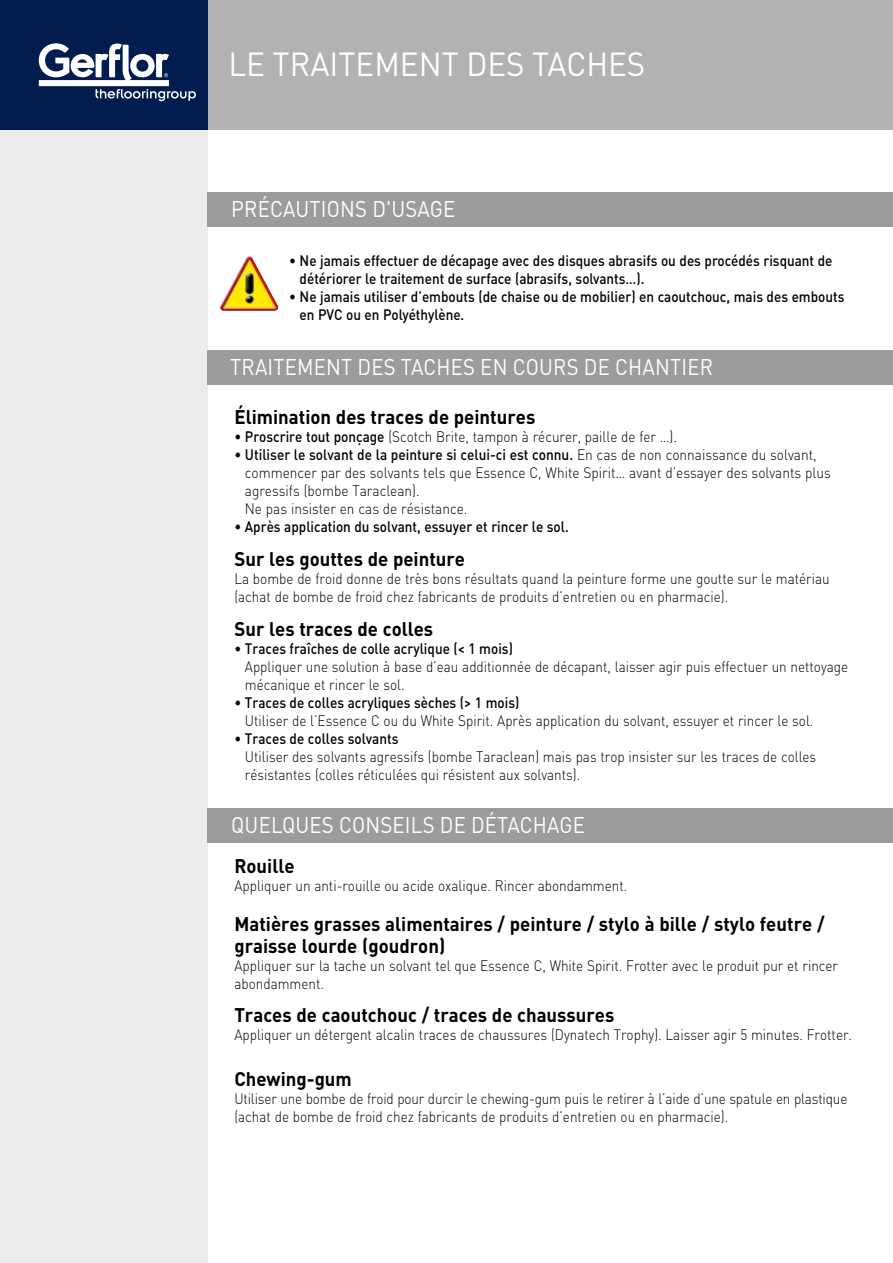
<style>
.page{position:relative;width:893px;height:1263px;background:#fff}
.page>*{position:absolute;margin:0;border:0;box-sizing:border-box;transform-origin:0 0}
.t1{font:33px "DIN Pro";color:#fff;scale:.95 1}
.t2{font:22.5px "DIN Pro";letter-spacing:.01em;color:#fff;scale:.9 1}
.t3{font:700 19.5px/21.8px "DIN Pro";color:#000;scale:.95 1}
.t4{font:300 15px/18px "DIN Pro";color:#000;scale:.9 1}
.t5{font:500 15px/18px "DIN Pro";color:#000;scale:.9 1}
.t6{font:300 15px/18px "DIN Pro";color:#000;scale:.91 1}
.s1{font-weight:500}
</style>
<div class="page">
<div style="left:0;top:122px;width:208px;height:1141px;background:#ececec"></div>
<div style="left:205px;top:0;width:688px;height:129px;background:#b1b2b3"></div>
<div style="left:0;top:0;width:208px;height:129px;background:#021c4f"></div>
<svg style="left:39px;top:43px;width:157px;height:58px"></svg>
<div style="left:208px;top:350px;width:685px;height:34px;background:#9c9c9d"></div>
<div style="left:208px;top:808px;width:685px;height:34px;background:#9c9c9d"></div>
<div style="left:208px;top:192px;width:685px;height:34px;background:#9c9c9d"></div>
<img style="left:220px;top:256px;width:58px;height:55px">
<h1 class="t1" style="left:228px;top:42px;width:440px">LE TRAITEMENT DES TACHES</h1>
<h2 class="t2" style="left:231px;top:193px;width:250px">PRÉCAUTIONS D'USAGE</h2>
<p class="t5" style="left:300px;top:251px;width:594px;text-indent:-10px">• Ne jamais effectuer de décapage avec des disques abrasifs ou des procédés risquant de détériorer le traitement de surface (abrasifs, solvants…).</p>
<p class="t5" style="left:300px;top:287px;width:607px;text-indent:-10px">• Ne jamais utiliser d’embouts (de chaise ou de mobilier) en caoutchouc, mais des embouts en PVC ou en Polyéthylène.</p>
<h2 class="t2" style="left:230px;top:351px;width:538px">TRAITEMENT DES TACHES EN COURS DE CHANTIER</h2>
<h3 class="t3" style="left:234px;top:406px;width:318px">Élimination des traces de peintures</h3>
<p class="t4" style="left:234px;top:427px;width:493px"><span class="s1">• Proscrire tout ponçage</span> (Scotch Brite, tampon à récurer, paille de fer …).</p>
<p class="t6" style="left:245px;top:445px;width:645px;text-indent:-10px"><span class="s1">• Utiliser le solvant de la peinture si celui-ci est connu.</span> En cas de non connaissance du solvant, commencer par des solvants tels que Essence C, White Spirit… avant d’essayer des solvants plus agressifs (bombe Taraclean).<br>Ne pas insister en cas de résistance.</p>
<p class="t5" style="left:234px;top:517px;width:373px">• Après application du solvant, essuyer et rincer le sol.</p>
<h3 class="t3" style="left:234px;top:547px;width:244px">Sur les gouttes de peinture</h3>
<p class="t4" style="left:234px;top:569px;width:663px">La bombe de froid donne de très bons résultats quand la peinture forme une goutte sur le matériau (achat de bombe de froid chez fabricants de produits d’entretien ou en pharmacie).</p>
<h3 class="t3" style="left:234px;top:617px;width:211px">Sur les traces de colles</h3>
<p class="t5" style="left:234px;top:639px;width:311px">• Traces fraîches de colle acrylique (&lt; 1 mois)</p>
<p class="t4" style="left:245px;top:657px;width:672px">Appliquer une solution à base d’eau additionnée de décapant, laisser agir puis effectuer un nettoyage mécanique et rincer le sol.</p>
<p class="t5" style="left:234px;top:693px;width:318px">• Traces de colles acryliques sèches (&gt; 1 mois)</p>
<p class="t4" style="left:245px;top:711px;width:633px">Utiliser de l’Essence C ou du White Spirit. Après application du solvant, essuyer et rincer le sol.</p>
<p class="t5" style="left:234px;top:729px;width:184px">• Traces de colles solvants</p>
<p class="t4" style="left:245px;top:747px;width:636px">Utiliser des solvants agressifs (bombe Taraclean) mais pas trop insister sur les traces de colles résistantes (colles réticulées qui résistent aux solvants).</p>
<h2 class="t2" style="left:231px;top:810px;width:394px">QUELQUES CONSEILS DE DÉTACHAGE</h2>
<h3 class="t3" style="left:234px;top:854px;width:65px">Rouille</h3>
<p class="t4" style="left:234px;top:876px;width:438px">Appliquer un anti-rouille ou acide oxalique. Rincer abondamment.</p>
<h3 class="t3" style="left:234px;top:912px;width:623px">Matières grasses alimentaires / peinture / stylo à bille / stylo feutre / graisse lourde (goudron)</h3>
<p class="t4" style="left:234px;top:955px;width:672px">Appliquer sur la tache un solvant tel que Essence C, White Spirit. Frotter avec le produit pur et rincer abondamment.</p>
<h3 class="t3" style="left:234px;top:1003px;width:402px">Traces de caoutchouc / traces de chaussures</h3>
<p class="t4" style="left:234px;top:1025px;width:688px">Appliquer un détergent alcalin traces de chaussures (Dynatech Trophy). Laisser agir 5 minutes. Frotter.</p>
<h3 class="t3" style="left:234px;top:1067px;width:125px">Chewing-gum</h3>
<p class="t4" style="left:234px;top:1089px;width:683px">Utiliser une bombe de froid pour durcir le chewing-gum puis le retirer à l’aide d’une spatule en plastique (achat de bombe de froid chez fabricants de produits d’entretien ou en pharmacie).</p>
</div>
